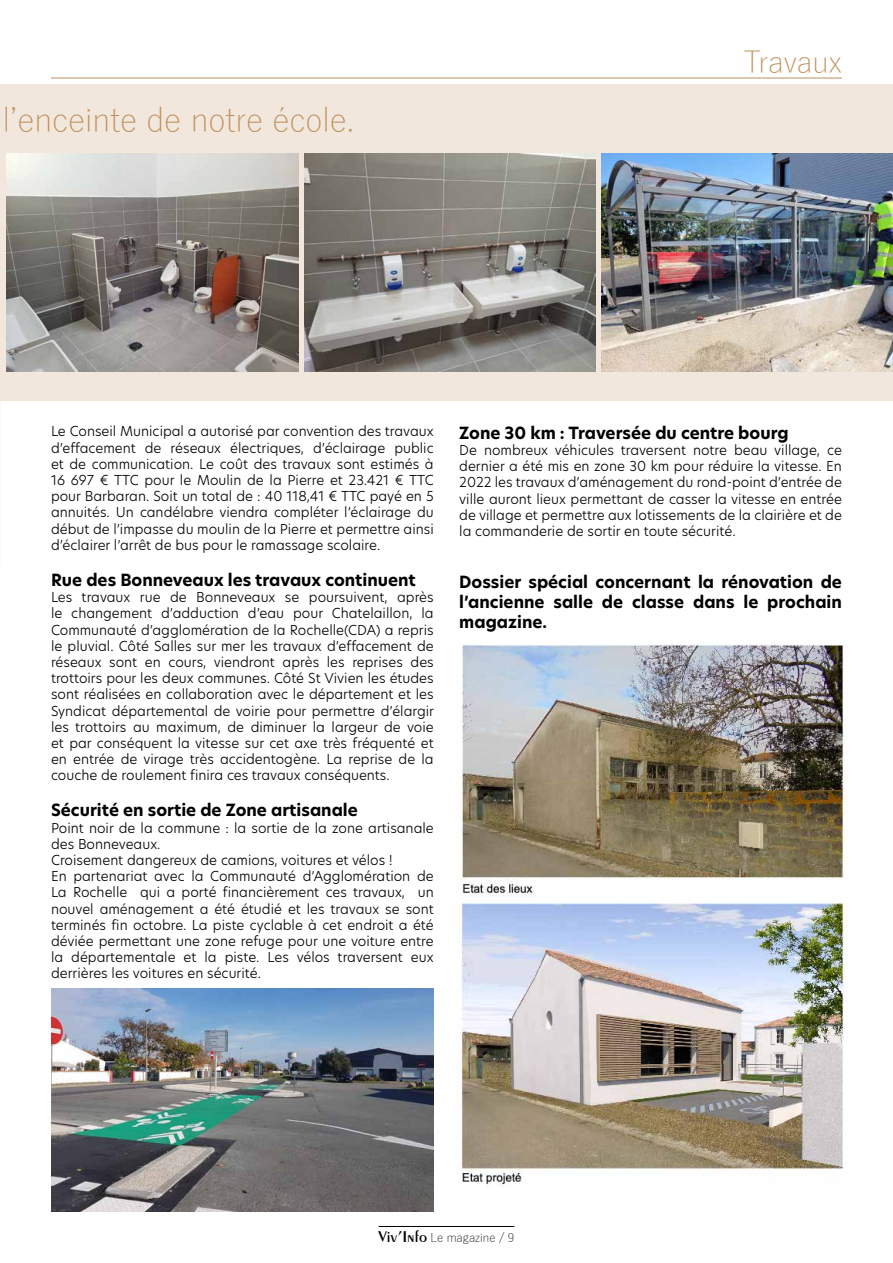
<style>
.page{position:relative;width:893px;height:1263px;background:#fff}
.page>*{position:absolute;margin:0;border:0;box-sizing:border-box;transform-origin:0 0}
.t1{font:300 33px "Yu Gothic";color:#bf905d}
.t2{font:300 30px "Yu Gothic";color:#bf905d}
.t3{font:700 16.5px/19.8px "Hero New";color:#000;text-align:justify}
.t4{font:300 13.5px/16.2px "Hero New";color:#000;text-align:justify}
.t5{font:300 12px "Yu Gothic";color:#000}
.s1{font-family:"Exotic 350 BT";font-weight:600;font-size:16.5px}
</style>
<div class="page">
<hr style="left:379px;top:1226px;width:135px;height:1px;background:#000">
<div style="left:0;top:84px;width:893px;height:317px;background:#f2e7dc"></div>
<img style="left:304px;top:153px;width:292px;height:219px">
<img style="left:602px;top:153px;width:291px;height:219px">
<img style="left:7px;top:153px;width:291px;height:219px">
<img style="left:51px;top:989px;width:383px;height:223px">
<img style="left:460px;top:644px;width:388px;height:543px">
<hr style="left:51px;top:78px;width:791px;height:1px;background:#bf905d">
<h1 class="t1" style="left:3px;top:89px;width:353px">l’enceinte de notre école.</h1>
<h2 class="t2" style="left:744px;top:34px;width:100px">Travaux</h2>
<p class="t4" style="left:51px;top:423px;width:384px">Le Conseil Municipal a autorisé par convention des travaux d’effacement de réseaux électriques, d’éclairage public et de communication. Le coût des travaux sont estimés à 16 697 € TTC pour le Moulin de la Pierre et 23.421 € TTC pour Barbaran. Soit un total de : 40 118,41 € TTC payé en 5 annuités. Un candélabre viendra compléter l’éclairage du début de l’impasse du moulin de la Pierre et permettre ainsi d’éclairer l’arrêt de bus pour le ramassage scolaire.</p>
<p class="t3" style="left:51px;top:570px;width:366px">Rue des Bonneveaux les travaux continuent</p>
<p class="t4" style="left:51px;top:589px;width:385px">Les travaux rue de Bonneveaux se poursuivent, après le changement d’adduction d’eau pour Chatelaillon, la Communauté d’agglomération de la Rochelle(CDA) a repris le pluvial. Côté Salles sur mer les travaux d’effacement de réseaux sont en cours, viendront après les reprises des trottoirs pour les deux communes. Côté St Vivien les études sont réalisées en collaboration avec le département et les Syndicat départemental de voirie pour permettre d’élargir les trottoirs au maximum, de diminuer la largeur de voie et par conséquent la vitesse sur cet axe très fréquenté et en entrée de virage très accidentogène. La reprise de la couche de roulement finira ces travaux conséquents.</p>
<p class="t3" style="left:51px;top:800px;width:308px">Sécurité en sortie de Zone artisanale</p>
<p class="t4" style="left:51px;top:819px;width:384px;text-align:left">Point noir de la commune : la sortie de la zone artisanale des Bonneveaux.<br>Croisement dangereux de camions, voitures et vélos !<br>En partenariat avec la Communauté d’Agglomération de La Rochelle qui a porté financièrement ces travaux, un nouvel aménagement a été étudié et les travaux se sont terminés fin octobre. La piste cyclable à cet endroit a été déviée permettant une zone refuge pour une voiture entre la départementale et la piste. Les vélos traversent eux derrières les voitures en sécurité.</p>
<p class="t3" style="left:459px;top:423px;width:331px">Zone 30 km : Traversée du centre bourg</p>
<p class="t4" style="left:459px;top:442px;width:384px">De nombreux véhicules traversent notre beau village, ce dernier a été mis en zone 30 km pour réduire la vitesse. En 2022 les travaux d’aménagement du rond-point d’entrée de ville auront lieux permettant de casser la vitesse en entrée de village et permettre aux lotissements de la clairière et de la commanderie de sortir en toute sécurité.</p>
<p class="t3" style="left:459px;top:572px;width:384px">Dossier spécial concernant la rénovation de l’ancienne salle de classe dans le prochain magazine.</p>
<p class="t5" style="left:379px;top:1226px;width:137px"><span class="s1">Viv’Info</span> Le magazine / 9</p>
</div>
